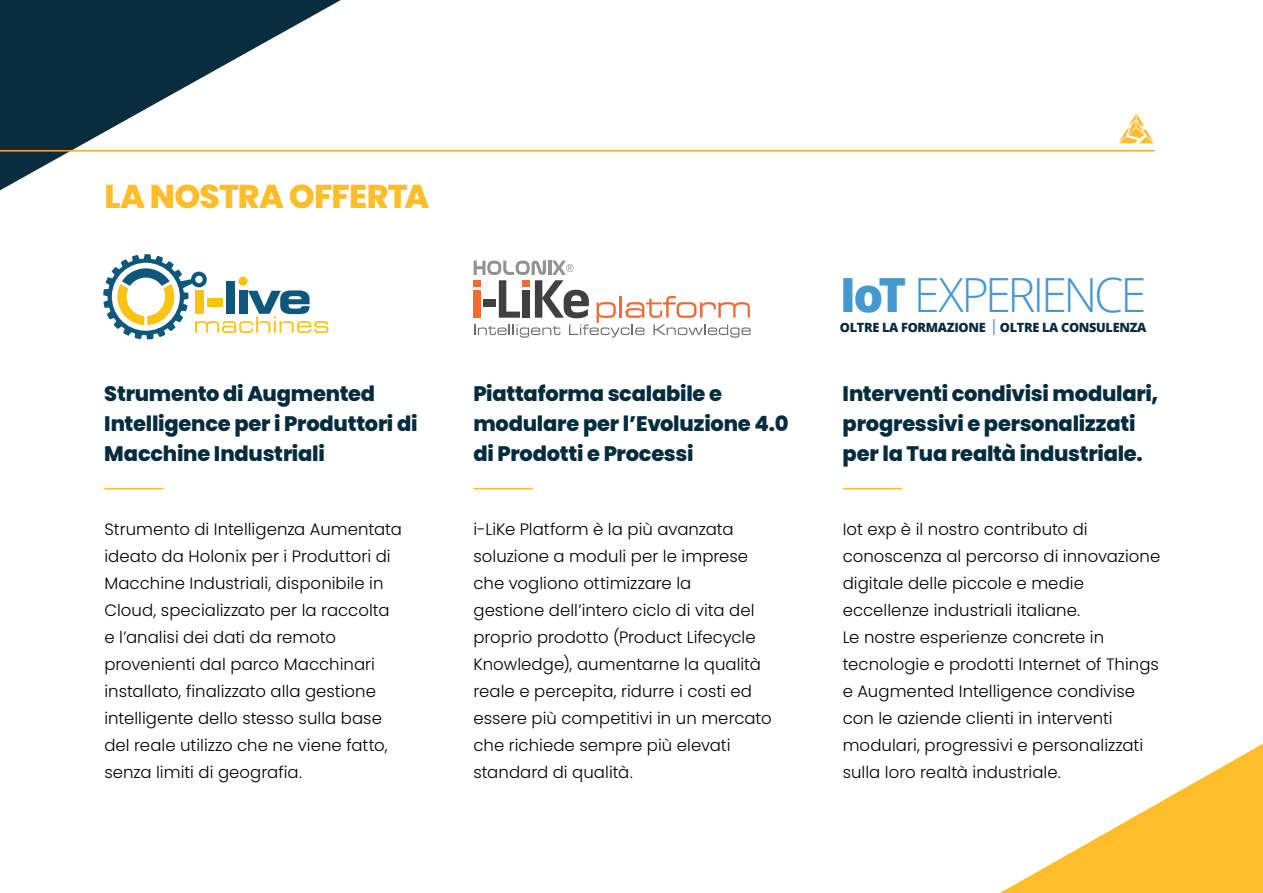
<style>
.page{position:relative;width:1263px;height:893px;background:#fff}
.page>*{position:absolute;margin:0;border:0;box-sizing:border-box;transform-origin:0 0}
.t1{font:300 47.1px "Open Sans";letter-spacing:-.065em;color:#4499ce}
.t2{font:800 33px "Poppins";letter-spacing:-.025em;color:#febe2c}
.t3{font:800 21px/30px "Poppins";letter-spacing:-.01em;color:#032c3e}
.t4{font:300 16.5px/27px "Poppins";letter-spacing:.005em;color:#000}
.t5{font:300 15.6px "Open Sans";color:#4499ce;scale:1.78 1}
.t6{font:800 12.75px "Open Sans";letter-spacing:-.025em;color:#0a2b3e}
.s1{font-weight:800}
</style>
<div class="page">
<svg style="left:0;top:0;width:341px;height:490px"></svg>
<svg style="left:1000px;top:744px;width:263px;height:149px"></svg>
<svg style="left:103px;top:254px;width:225px;height:85px"></svg>
<div style="left:207px;top:298px;width:15px;height:9px;background:#fbc212"></div>
<div style="left:195px;top:290px;width:8px;height:24px;background:#fbc212"></div>
<div style="left:238px;top:277px;width:10px;height:9px;background:#fbc212;border-radius:50%"></div>
<div style="left:473px;top:280px;width:8px;height:7px;background:#ed6d34"></div>
<div style="left:473px;top:291px;width:8px;height:27px;background:#ed6d34"></div>
<svg style="left:474px;top:260px;width:277px;height:78px"></svg>
<hr style="left:0;top:150px;width:1155px;height:2px;background:#f9a53e">
<svg style="left:1119px;top:114px;width:35px;height:29px"></svg>
<hr style="left:104px;top:488px;width:60px;height:1px;background:#febe2c">
<hr style="left:473px;top:488px;width:60px;height:1px;background:#febe2c">
<hr style="left:843px;top:488px;width:59px;height:1px;background:#febe2c">
<h2 class="t2" style="left:104px;top:177px;width:326px">LA NOSTRA OFFERTA</h2>
<p class="t3" style="left:104px;top:378px;width:315px">Strumento di Augmented<br>Intelligence per i Produttori di<br>Macchine Industriali</p>
<p class="t4" style="left:104px;top:516px;width:299px">Strumento di Intelligenza Aumentata ideato da Holonix per i Produttori di Macchine Industriali, disponibile in Cloud, specializzato per la raccolta e l’analisi dei dati da remoto provenienti dal parco Macchinari installato, finalizzato alla gestione intelligente dello stesso sulla base del reale utilizzo che ne viene fatto, senza limiti di geografia.</p>
<h1 class="t1" style="left:840px;top:262px;width:308px"><span class="s1">IoT</span> EXPERIENCE</h1>
<p class="t6" style="left:840px;top:318px;width:308px">OLTRE LA FORMAZIONE OLTRE LA CONSULENZA</p>
<p class="t5" style="left:986px;top:315px;width:10px">|</p>
<p class="t3" style="left:473px;top:378px;width:317px">Piattaforma scalabile e modulare per l’Evoluzione 4.0 di Prodotti e Processi</p>
<p class="t3" style="left:843px;top:378px;width:317px">Interventi condivisi modulari, progressivi e personalizzati per la Tua realtà industriale.</p>
<p class="t4" style="left:473px;top:516px;width:300px">i-LiKe Platform è la più avanzata soluzione a moduli per le imprese che vogliono ottimizzare la<br>gestione dell’intero ciclo di vita del proprio prodotto (Product Lifecycle Knowledge), aumentarne la qualità reale e percepita, ridurre i costi ed essere più competitivi in un mercato che richiede sempre più elevati standard di qualità.</p>
<p class="t4" style="left:843px;top:516px;width:319px">Iot exp è il nostro contributo di conoscenza al percorso di innovazione digitale delle piccole e medie eccellenze industriali italiane.<br>Le nostre esperienze concrete in tecnologie e prodotti Internet of Things e Augmented Intelligence condivise con le aziende clienti in interventi modulari, progressivi e personalizzati sulla loro realtà industriale.</p>
</div>
